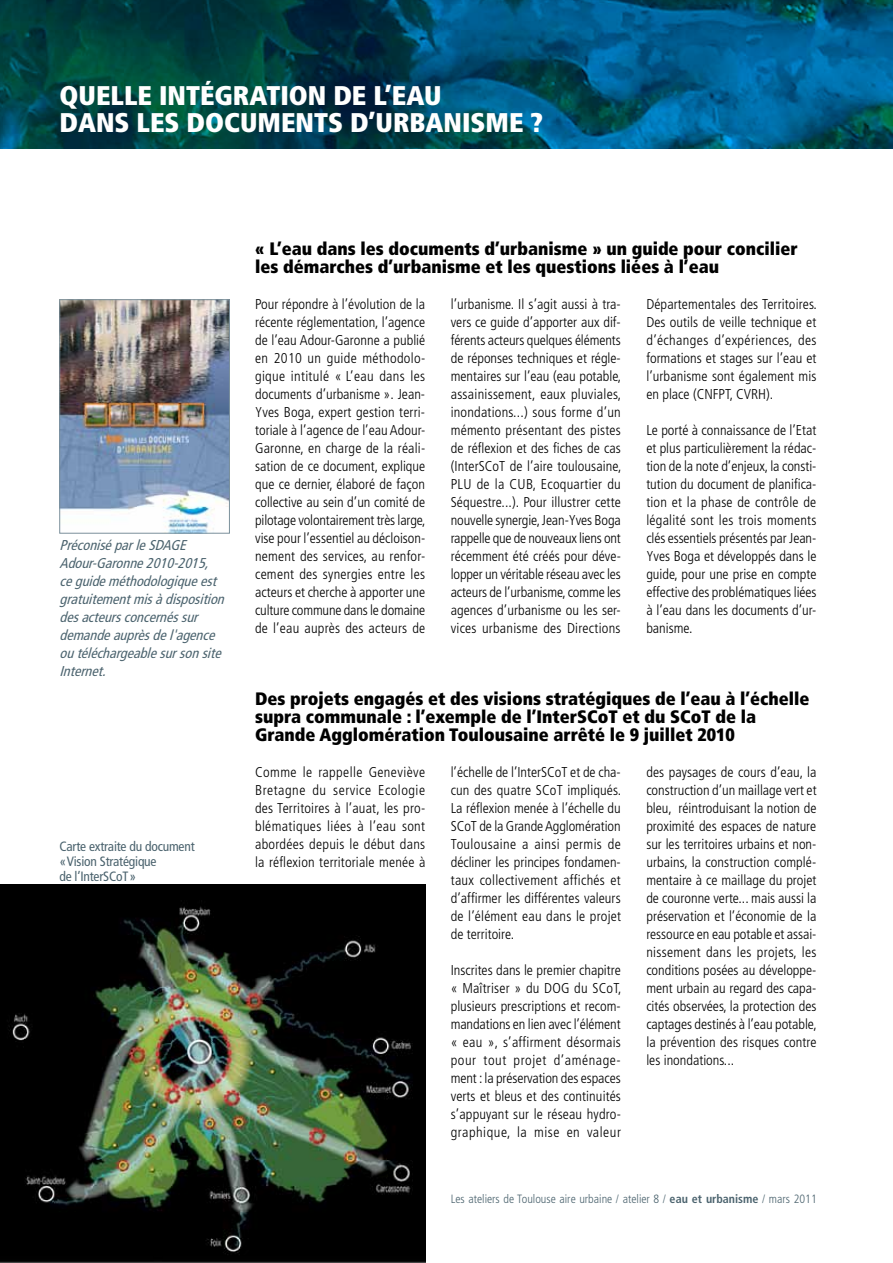
<style>
.page{position:relative;width:893px;height:1263px;background:#fff}
.page>*{position:absolute;margin:0;border:0;box-sizing:border-box;transform-origin:0 0}
.t1{font:900 condensed 27px/27px "Frutiger LT Std";color:#fff;text-align:center}
.t2{font:900 condensed 18px/18px "Frutiger LT Std";color:#000}
.t3{font:300 condensed 14.25px/18px "Frutiger LT Std";letter-spacing:.005em;color:#000;text-align:justify}
.t4{font:italic condensed 14.25px/18px "Frutiger LT Std";color:#4b636e}
.t5{font:condensed 13.5px/15px "Frutiger LT Std";letter-spacing:-.015em;color:#4b636e}
.t6{font:300 condensed 12px "Frutiger LT Std";color:#4b636e}
.s1{font-weight:700}
</style>
<div class="page">
<svg style="left:0;top:0;width:893px;height:149px;background:#004b63"></svg>
<img style="left:62px;top:301px;width:166px;height:230px">
<div style="left:60px;top:299px;width:170px;height:234px;border:1px solid #7b909b"></div>
<img style="left:0;top:885px;width:425px;height:378px">
<h1 class="t1" style="left:60px;top:82px;width:485px">intégration de l’eau<br>dans les documents d’urbanisme ?</h1>
<h1 class="t1" style="left:60px;top:82px;width:35px">Quelle</h1>
<p class="t4" style="left:60px;top:536px;width:170px">Préconisé par le SDAGE<br>Adour-Garonne 2010-2015, ceguideméthodologiqueest gratuitementmisàdisposition desacteursconcernéssur demandeauprèsdel'agence outéléchargeablesursonsite<br>Internet.</p>
<p class="t5" style="left:60px;top:838px;width:137px">Carte extraite du document «Vision Stratégique<br>de l’InterSCoT»</p>
<p class="t2" style="left:255px;top:239px;width:544px">« L’eau dans les documents d’urbanisme » un guide pour concilier les démarches d’urbanisme et les questions liées à l’eau</p>
<p class="t3" style="left:255px;top:295px;width:172px">Pour répondre à l’évolution de la récente réglementation, l’agence de l’eau Adour-Garonne a publié en 2010 un guide méthodolo&shy;gique intitulé « L’eau dans les documents d’urbanisme ». Jean-Yves Boga, expert gestion terri&shy;toriale à l’agence de l’eau Adour-Garonne, en charge de la réali&shy;sation de ce document, explique que ce dernier, élaboré de façon collective au sein d’un comité de pilotage volontairement très large, vise pour l’essentiel au décloison&shy;nement des services, au renfor&shy;cement des synergies entre les acteurs et cherche à apporter une culture commune dans le domaine de l’eau auprès des acteurs de</p>
<p class="t3" style="left:451px;top:295px;width:172px">l’urbanisme. Il s’agit aussi à tra&shy;vers ce guide d’apporter aux dif&shy;férents acteurs quelques éléments de réponses techniques et régle&shy;mentaires sur l’eau (eau potable, assainissement, eaux pluviales, inondations...) sous forme d’un mémento présentant des pistes de réflexion et des fiches de cas (InterSCoT de l’aire toulousaine, PLU de la CUB, Ecoquartier du Séquestre...). Pour illustrer cette nouvelle synergie, Jean-Yves Boga rappelle que de nouveaux liens ont récemment été créés pour déve&shy;lopper un véritable réseau avec les acteurs de l’urbanisme, comme les agences d’urbanisme ou les ser&shy;vices urbanisme des Directions</p>
<p class="t3" style="left:646px;top:295px;width:172px">Départementales des Territoires.<br>Des outils de veille technique et d’échanges d’expériences, des formations et stages sur l’eau et l’urbanisme sont également mis en place (CNFPT, CVRH).</p>
<p class="t3" style="left:646px;top:421px;width:172px">Le porté à connaissance de l’Etat et plus particulièrement la rédac&shy;tion de la note d’enjeux, la consti&shy;tution du document de planifica&shy;tion et la phase de contrôle de légalité sont les trois moments clés essentiels présentés par Jean-Yves Boga et développés dans le guide, pour une prise en compte effective des problématiques liées à l’eau dans les documents d’ur&shy;banisme.</p>
<p class="t2" style="left:255px;top:689px;width:556px">Des projets engagés et des visions stratégiques de l’eau à l’échelle supra communale : l’exemple de l’InterSCoT et du SCoT de la<br>Grande Agglomération Toulousaine arrêté le 9 juillet 2010</p>
<p class="t3" style="left:255px;top:763px;width:172px">Comme le rappelle Geneviève Bretagne du service Ecologie des Territoires à l’auat, les pro&shy;blématiques liées à l’eau sont abordées depuis le début dans la réflexion territoriale menée à</p>
<p class="t3" style="left:451px;top:763px;width:172px">l’échelle de l’InterSCoT et de cha&shy;cun des quatre SCoT impliqués.<br>La réflexion menée à l’échelle du SCoT de la Grande Agglomération Toulousaine a ainsi permis de décliner les principes fondamen&shy;taux collectivement affichés et d’affirmer les différentes valeurs de l’élément eau dans le projet de territoire.</p>
<p class="t3" style="left:451px;top:961px;width:172px">Inscrites dans le premier chapitre « Maîtriser » du DOG du SCoT, plusieurs prescriptions et recom&shy;mandations en lien avec l’élément « eau », s’affirment désormais pour tout projet d’aménage&shy;ment : la préservation des espaces verts et bleus et des continuités s’appuyant sur le réseau hydro&shy;graphique, la mise en valeur</p>
<p class="t3" style="left:646px;top:763px;width:172px">des paysages de cours d’eau, la construction d’un maillage vert et bleu, réintroduisant la notion de proximité des espaces de nature sur les territoires urbains et non&shy;urbains, la construction complé&shy;mentaire à ce maillage du projet de couronne verte... mais aussi la préservation et l’économie de la ressource en eau potable et assai&shy;nissement dans les projets, les conditions posées au développe&shy;ment urbain au regard des capa&shy;cités observées, la protection des captages destinés à l’eau potable, la prévention des risques contre les inondations...</p>
<p class="t6" style="left:451px;top:1192px;width:368px">Les ateliers de Toulouse aire urbaine / atelier 8 / <span class="s1">eau et urbanisme</span> / mars 2011</p>
</div>
